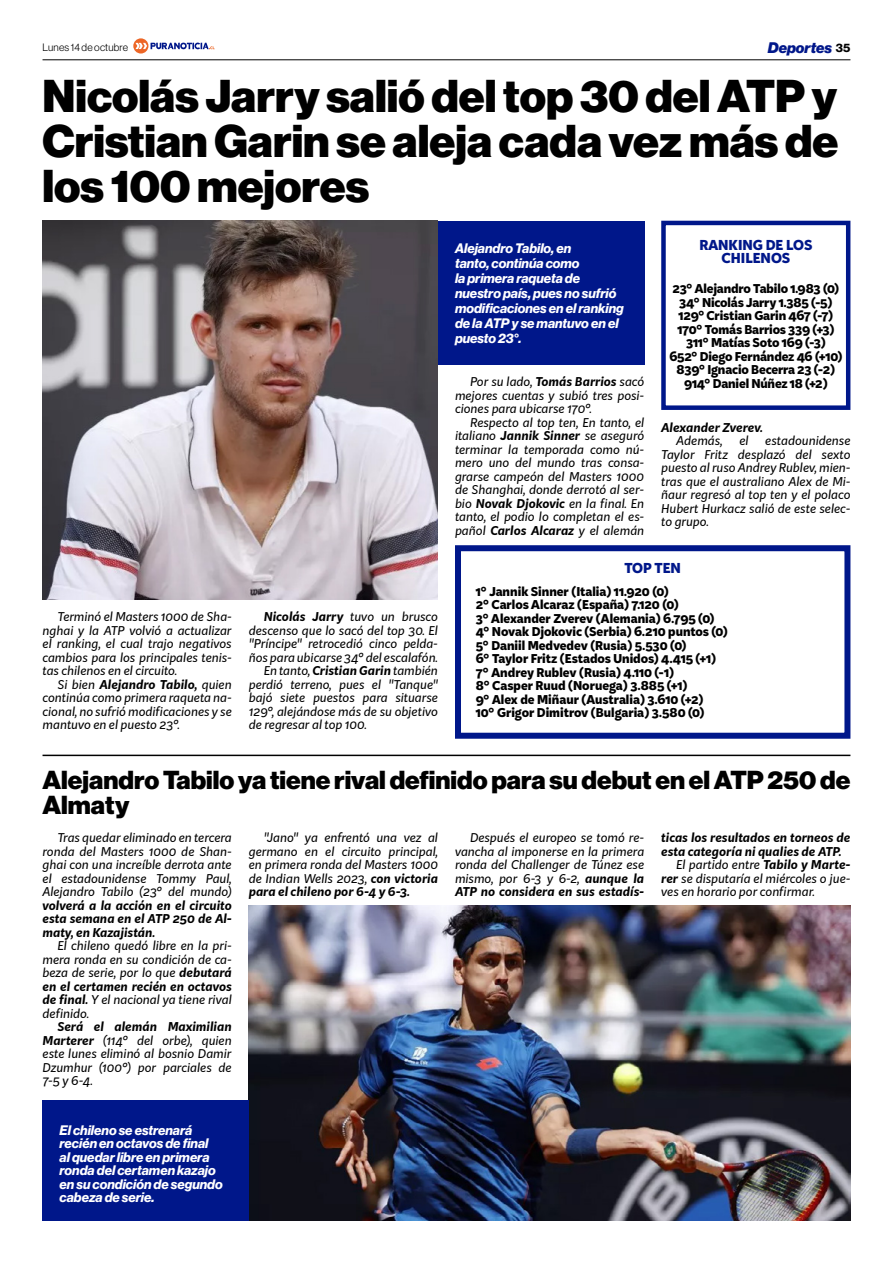
<style>
.page{position:relative;width:893px;height:1263px;background:#fff}
.page>*{position:absolute;margin:0;border:0;box-sizing:border-box;transform-origin:0 0}
.t1{font:45px/45px "N Haas Grotesk DS Pro 95 Blk";color:#000;text-align:justify}
.t2{font:25.5px/25.5px "N Haas Grotesk DS Pro 95 Blk";color:#000}
.t3{font:15px "N Haas Grotesk DS Pro 96 Blk It";color:#00178a}
.t4{font:13.5px/15px "N Haas Grotesk DS Pro 76 Bd It";color:#fff}
.t5{font:800 13.5px/13.5px "Kit Sans";color:#00178a;text-align:center}
.t6{font:italic 12px/13.5px "Kit Sans";color:#000;text-align:justify}
.t7{font:800 12px/13.5px "Kit Sans";letter-spacing:-.005em;color:#000;text-align:center}
.t8{font:italic 700 12px/13.5px "Kit Sans";color:#000;text-align:justify}
.t9{font:10.5px "N Haas Grotesk DS Pro 45 Lt";letter-spacing:.015em;color:#000}
.s1{font-family:"N Haas Grotesk DS Pro 75 Bd";font-size:12px;color:#000}
.s2{font-weight:700}
.s3{font-weight:400}
</style>
<div class="page">
<hr style="left:43px;top:755px;width:807px;height:1px;background:#000">
<hr style="left:43px;top:59px;width:807px;height:1px;background:#000">
<img style="left:249px;top:906px;width:601px;height:314px">
<img style="left:43px;top:221px;width:395px;height:379px">
<div style="left:43px;top:1100px;width:206px;height:120px;background:#00178a"></div>
<div style="left:438px;top:221px;width:206px;height:143px;background:#00178a"></div>
<svg style="left:133px;top:38px;width:82px;height:16px"></svg>
<div style="left:661px;top:221px;width:189px;height:189px;border:4px solid #00178a"></div>
<div style="left:455px;top:545px;width:395px;height:194px;border:6px solid #00178a"></div>
<p class="t9" style="left:43px;top:41px;width:87px">Lunes 14 de octubre</p>
<p class="t3" style="left:768px;top:39px;width:84px">Deportes <span class="s1">35</span></p>
<h1 class="t1" style="left:43px;top:74px;width:797px">Nicolás Jarry salió del top 30 del ATP y Cristian Garin se aleja cada vez más de los 100 mejores</h1>
<p class="t5" style="left:699px;top:237px;width:114px">RANKING DE LOS<br>CHILENOS</p>
<p class="t4" style="left:455px;top:241px;width:170px">Alejandro Tabilo, en<br>tanto, continúa como<br>la primera raqueta de nuestro país, pues no sufrió modificaciones en el ranking de la ATP y se mantuvo en el puesto 23°.</p>
<p class="t7" style="left:669px;top:281px;width:174px">23° Alejandro Tabilo 1.983 (0)<br>34° Nicolás Jarry 1.385 (-5)<br>129° Cristian Garin 467 (-7)<br>170° Tomás Barrios 339 (+3)<br>311° Matías Soto 169 (-3)<br>652° Diego Fernández 46 (+10)<br>839° Ignacio Becerra 23 (-2)<br>914° Daniel Núñez 18 (+2)</p>
<p class="t6" style="left:455px;top:374px;width:191px;text-indent:15px">Por su lado, <span class="s2">Tomás Barrios</span> sacó mejores cuentas y subió tres posi&shy;ciones para ubicarse 170°.</p>
<p class="t6" style="left:455px;top:415px;width:191px;text-indent:15px">Respecto al top ten, En tanto, el italiano <span class="s2">Jannik Sinner</span> se aseguró terminar la temporada como nú&shy;mero uno del mundo tras consa&shy;grarse campeón del Masters 1000 de Shanghai, donde derrotó al ser&shy;bio <span class="s2">Novak Djokovic</span> en la final. En tanto, el podio lo completan el es&shy;pañol <span class="s2">Carlos Alcaraz</span> y el alemán</p>
<p class="t8" style="left:661px;top:419px;width:103px">Alexander Zverev.</p>
<p class="t6" style="left:676px;top:433px;width:48px">Además,</p>
<p class="t6" style="left:739px;top:433px;width:11px">el</p>
<p class="t6" style="left:661px;top:433px;width:191px;text-indent:104px">estadounidense Taylor Fritz desplazó del sexto puesto al ruso Andrey Rublev, mien&shy;tras que el australiano Alex de Mi&shy;ñaur regresó al top ten y el polaco Hubert Hurkacz salió de este selec&shy;to grupo.</p>
<p class="t6" style="left:43px;top:609px;width:191px;text-indent:15px">Terminó el Masters 1000 de Sha&shy;nghai y la ATP volvió a actualizar el ranking, el cual trajo negativos cambios para los principales tenis&shy;tas chilenos en el circuito.</p>
<p class="t6" style="left:43px;top:677px;width:191px;text-indent:15px">Si bien <span class="s2">Alejandro Tabilo,</span> quien continúa como primera raqueta na&shy;cional, no sufrió modificaciones y se mantuvo en el puesto 23°.</p>
<p class="t8" style="left:264px;top:609px;width:176px">Nicolás Jarry <span class="s3">tuvo un brusco</span></p>
<p class="t6" style="left:249px;top:623px;width:191px">descenso que lo sacó del top 30. El</p>
<p class="t6" style="left:249px;top:636px;width:191px">"Príncipe" retrocedió cinco pelda-</p>
<p class="t6" style="left:249px;top:650px;width:191px">ños para ubicarse 34° del escalafón.</p>
<p class="t6" style="left:264px;top:663px;width:176px">En tanto, <span class="s2">Cristian Garin</span> también</p>
<p class="t6" style="left:249px;top:677px;width:191px">perdió terreno, pues el "Tanque"</p>
<p class="t6" style="left:249px;top:690px;width:191px">bajó siete puestos para situarse</p>
<p class="t6" style="left:249px;top:704px;width:191px">129°, alejándose más de su objetivo</p>
<p class="t6" style="left:249px;top:717px;width:120px">de regresar al top 100.</p>
<p class="t5" style="left:624px;top:560px;width:58px">TOP TEN</p>
<p class="t7" style="left:476px;top:584px;width:253px;text-align:left">1° Jannik Sinner (Italia) 11.920 (0)<br>2° Carlos Alcaraz (España) 7.120 (0)<br>3° Alexander Zverev (Alemania) 6.795 (0)<br>4° Novak Djokovic (Serbia) 6.210 puntos (0)<br>5° Daniil Medvedev (Rusia) 5.530 (0)<br>6° Taylor Fritz (Estados Unidos) 4.415 (+1)<br>7° Andrey Rublev (Rusia) 4.110 (-1)<br>8° Casper Ruud (Noruega) 3.885 (+1)<br>9° Alex de Miñaur (Australia) 3.610 (+2)<br>10° Grigor Dimitrov (Bulgaria) 3.580 (0)</p>
<h2 class="t2" style="left:43px;top:767px;width:809px">Alejandro Tabilo ya tiene rival definido para su debut en el ATP 250 de<br>Almaty</h2>
<p class="t6" style="left:43px;top:830px;width:191px;text-indent:15px">Tras quedar eliminado en tercera ronda del Masters 1000 de Shan&shy;ghai con una increíble derrota ante el estadounidense Tommy Paul, Alejandro Tabilo (23° del mundo)</p>
<p class="t8" style="left:43px;top:898px;width:191px">volverá a la acción en el circuito esta semana en el ATP 250 de Al&shy;maty, en Kazajistán.</p>
<p class="t6" style="left:43px;top:938px;width:191px;text-indent:15px">El chileno quedó libre en la pri&shy;mera ronda en su condición de ca&shy;beza de serie, por lo que <span class="s2">debutará en el certamen recién en octavos de final.</span> Y el nacional ya tiene rival definido.</p>
<p class="t6" style="left:43px;top:1019px;width:191px;text-indent:15px"><span class="s2">Será el alemán Maximilian Marterer</span> (114° del orbe), quien este lunes eliminó al bosnio Damir Dzumhur (100°) por parciales de 7-5 y 6-4.</p>
<p class="t4" style="left:60px;top:1123px;width:165px;line-height:13.5px">El chileno se estrenará recién en octavos de final<br>al quedar libre en primera ronda del certamen kazajo en su condición de segundo cabeza de serie.</p>
<p class="t6" style="left:249px;top:830px;width:191px;text-indent:15px">"Jano" ya enfrentó una vez al germano en el circuito principal, en primera ronda del Masters 1000 de Indian Wells 2023, <span class="s2">con victoria para el chileno por 6-4 y 6-3.</span></p>
<p class="t6" style="left:455px;top:830px;width:191px;text-indent:15px">Después el europeo se tomó re&shy;vancha al imponerse en la primera ronda del Challenger de Túnez ese mismo, por 6-3 y 6-2, <span class="s2">aunque la ATP no considera en sus estadís-</span></p>
<p class="t8" style="left:661px;top:830px;width:191px">ticas los resultados en torneos de</p>
<p class="t8" style="left:661px;top:844px;width:182px">esta categoría ni qualies de ATP.</p>
<p class="t6" style="left:676px;top:857px;width:176px">El partido entre <span class="s2">Tabilo y Marte-</span></p>
<p class="t6" style="left:661px;top:871px;width:191px"><span class="s2">rer</span> se disputaría el miércoles o jue-</p>
<p class="t6" style="left:661px;top:884px;width:155px">ves en horario por confirmar.</p>
</div>
